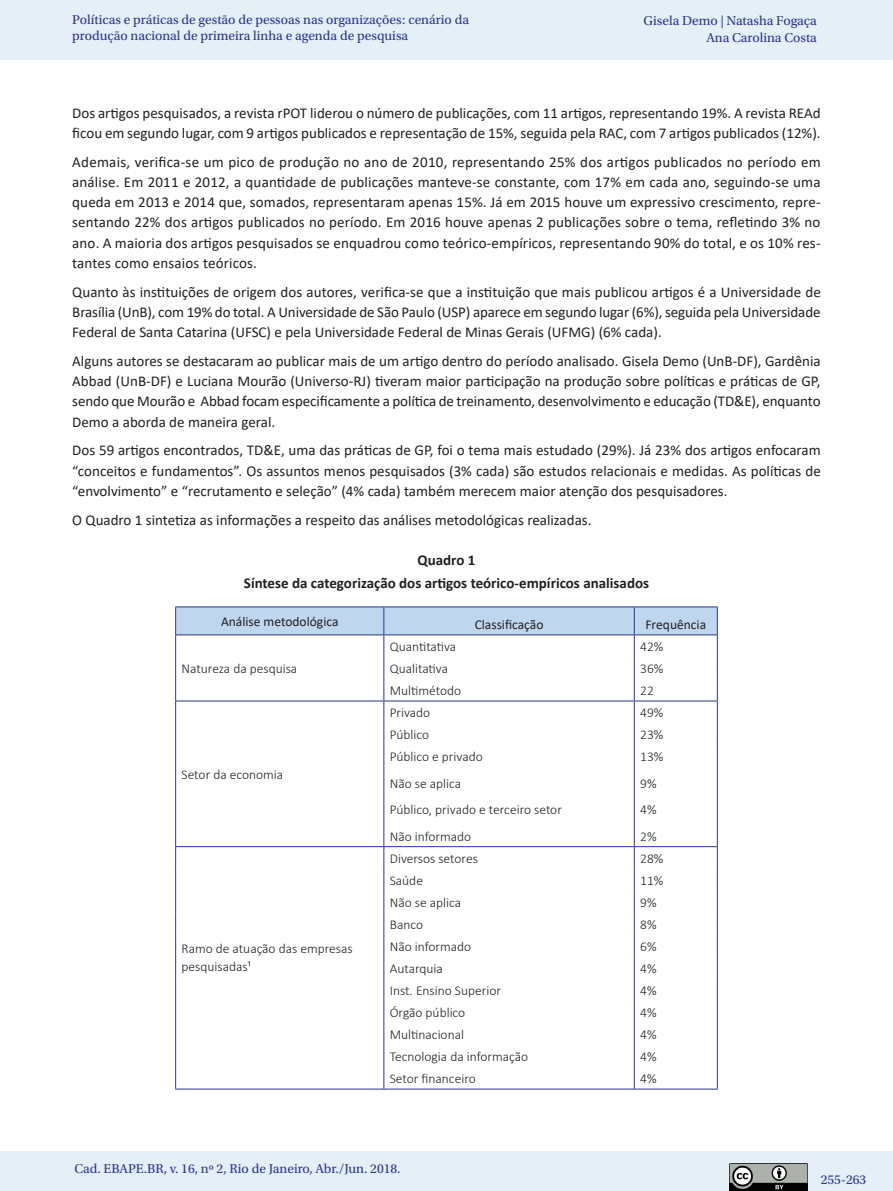
<style>
.page{position:relative;width:893px;height:1191px;background:#fff}
.page>*{position:absolute;margin:0;border:0;box-sizing:border-box;transform-origin:0 0}
._06_0_texto{font:15px/20.2px "Calibri";color:#231f20;text-align:justify}
._08_2_tabela_titulo{font:700 15px "Calibri";color:#231f20}
._08_2_tabela_texto_1{font:300 13.5px/18px "Calibri";color:#231f20}
.t1{font:13.5px/16.5px "Utopia Std";color:#2b3393}
._08_2_tabela_gargant{font:13.5px "Calibri";color:#231f20}
</style>
<div class="page">
<div style="left:0;top:1151px;width:893px;height:40px;background:#e4eff8"></div>
<img style="left:730px;top:1163px;width:77px;height:27px">
<div style="left:0;top:0;width:893px;height:60px;background:#e4eff8"></div>
<hr style="left:175px;top:846px;width:209px;height:1px;background:#2b3393">
<hr style="left:384px;top:846px;width:250px;height:1px;background:#2b3393">
<hr style="left:634px;top:846px;width:84px;height:1px;background:#2b3393">
<hr style="left:175px;top:606px;width:209px;height:1px;background:#2b3393">
<hr style="left:384px;top:606px;width:250px;height:1px;background:#2b3393">
<hr style="left:634px;top:606px;width:84px;height:1px;background:#2b3393">
<hr style="left:175px;top:745px;width:1px;height:101px;background:#2b3393">
<svg style="left:175px;top:607px;width:543px;height:138px"></svg>
<hr style="left:383px;top:745px;width:1px;height:101px;background:#2b3393">
<hr style="left:634px;top:745px;width:1px;height:101px;background:#2b3393">
<hr style="left:717px;top:745px;width:1px;height:101px;background:#2b3393">
<svg style="left:175px;top:847px;width:1px;height:241px"></svg>
<svg style="left:383px;top:847px;width:1px;height:241px"></svg>
<svg style="left:634px;top:847px;width:1px;height:241px"></svg>
<svg style="left:717px;top:847px;width:1px;height:241px"></svg>
<hr style="left:175px;top:1088px;width:209px;height:1px;background:#2b3393">
<hr style="left:384px;top:1088px;width:250px;height:1px;background:#2b3393">
<hr style="left:634px;top:1088px;width:84px;height:1px;background:#2b3393">
<p class="t1" style="left:72px;top:11px;width:398px">Políticas e práticas de gestão de pessoas nas organizações: cenário da produção nacional de primeira linha e agenda de pesquisa</p>
<p class="t1" style="left:644px;top:13px;width:175px;text-align:right">Gisela Demo | Natasha Fogaça<br>Ana Carolina Costa</p>
<p class="_06_0_texto" style="left:72px;top:102px;width:750px">Dos artigos pesquisados, a revista rPOT liderou o número de publicações, com 11 artigos, representando 19%. A revista REAd ficou em segundo lugar, com 9 artigos publicados e representação de 15%, seguida pela RAC, com 7 artigos publicados (12%).</p>
<p class="_06_0_texto" style="left:72px;top:151px;width:750px">Ademais, verifica-se um pico de produção no ano de 2010, representando 25% dos artigos publicados no período em análise. Em 2011 e 2012, a quantidade de publicações manteve-se constante, com 17% em cada ano, seguindo-se uma queda em 2013 e 2014 que, somados, representaram apenas 15%. Já em 2015 houve um expressivo crescimento, repre&shy;sentando 22% dos artigos publicados no período. Em 2016 houve apenas 2 publicações sobre o tema, refletindo 3% no ano. A maioria dos artigos pesquisados se enquadrou como teórico-empíricos, representando 90% do total, e os 10% res&shy;tantes como ensaios teóricos.</p>
<p class="_06_0_texto" style="left:72px;top:281px;width:750px">Quanto às instituições de origem dos autores, verifica-se que a instituição que mais publicou artigos é a Universidade de Brasília (UnB), com 19% do total. A Universidade de São Paulo (USP) aparece em segundo lugar (6%), seguida pela Universidade Federal de Santa Catarina (UFSC) e pela Universidade Federal de Minas Gerais (UFMG) (6% cada).</p>
<p class="_06_0_texto" style="left:72px;top:350px;width:750px">Alguns autores se destacaram ao publicar mais de um artigo dentro do período analisado. Gisela Demo (UnB-DF), Gardênia Abbad (UnB-DF) e Luciana Mourão (Universo-RJ) tiveram maior participação na produção sobre políticas e práticas de GP, sendo que Mourão e Abbad focam especificamente a política de treinamento, desenvolvimento e educação (TD&amp;E), enquanto Demo a aborda de maneira geral.</p>
<p class="_06_0_texto" style="left:72px;top:440px;width:750px">Dos 59 artigos encontrados, TD&amp;E, uma das práticas de GP, foi o tema mais estudado (29%). Já 23% dos artigos enfocaram “conceitos e fundamentos”. Os assuntos menos pesquisados (3% cada) são estudos relacionais e medidas. As políticas de “envolvimento” e “recrutamento e seleção” (4% cada) também merecem maior atenção dos pesquisadores.</p>
<p class="_06_0_texto" style="left:72px;top:509px;width:521px">O Quadro 1 sintetiza as informações a respeito das análises metodológicas realizadas.</p>
<p class="_08_2_tabela_titulo" style="left:417px;top:549px;width:60px">Quadro 1</p>
<p class="_08_2_tabela_titulo" style="left:244px;top:572px;width:407px">Síntese da categorização dos artigos teórico-empíricos analisados</p>
<p class="_08_2_tabela_gargant" style="left:221px;top:612px;width:119px">Análise metodológica</p>
<p class="_08_2_tabela_gargant" style="left:475px;top:615px;width:70px">Classificação</p>
<p class="_08_2_tabela_gargant" style="left:645px;top:615px;width:62px">Frequência</p>
<p class="_08_2_tabela_texto_1" style="left:182px;top:659px;width:117px">Natureza da pesquisa</p>
<p class="_08_2_tabela_texto_1" style="left:390px;top:637px;width:68px">Quantitativa</p>
<p class="_08_2_tabela_texto_1" style="left:640px;top:637px;width:25px">42%</p>
<p class="_08_2_tabela_texto_1" style="left:390px;top:659px;width:60px">Qualitativa</p>
<p class="_08_2_tabela_texto_1" style="left:640px;top:659px;width:25px">36%</p>
<p class="_08_2_tabela_texto_1" style="left:390px;top:681px;width:73px">Multimétodo</p>
<p class="_08_2_tabela_texto_1" style="left:640px;top:681px;width:15px">22</p>
<p class="_08_2_tabela_texto_1" style="left:182px;top:765px;width:103px">Setor da economia</p>
<p class="_08_2_tabela_texto_1" style="left:182px;top:939px;width:173px">Ramo de atuação das empresas pesquisadas¹</p>
<p class="_08_2_tabela_texto_1" style="left:390px;top:703px;width:42px">Privado</p>
<p class="_08_2_tabela_texto_1" style="left:640px;top:703px;width:25px">49%</p>
<p class="_08_2_tabela_texto_1" style="left:390px;top:725px;width:41px">Público</p>
<p class="_08_2_tabela_texto_1" style="left:640px;top:725px;width:25px">23%</p>
<p class="_08_2_tabela_texto_1" style="left:390px;top:747px;width:94px">Público e privado</p>
<p class="_08_2_tabela_texto_1" style="left:390px;top:774px;width:73px">Não se aplica</p>
<p class="_08_2_tabela_texto_1" style="left:390px;top:800px;width:174px">Público, privado e terceiro setor</p>
<p class="_08_2_tabela_texto_1" style="left:390px;top:827px;width:83px">Não informado</p>
<p class="_08_2_tabela_texto_1" style="left:640px;top:747px;width:25px">13%</p>
<p class="_08_2_tabela_texto_1" style="left:640px;top:774px;width:18px">9%</p>
<p class="_08_2_tabela_texto_1" style="left:640px;top:800px;width:18px">4%</p>
<p class="_08_2_tabela_texto_1" style="left:640px;top:827px;width:18px">2%</p>
<p class="_08_2_tabela_texto_1" style="left:390px;top:849px;width:90px">Diversos setores</p>
<p class="_08_2_tabela_texto_1" style="left:640px;top:849px;width:25px">28%</p>
<p class="_08_2_tabela_texto_1" style="left:390px;top:871px;width:35px">Saúde</p>
<p class="_08_2_tabela_texto_1" style="left:640px;top:871px;width:25px">11%</p>
<p class="_08_2_tabela_texto_1" style="left:390px;top:893px;width:73px">Não se aplica</p>
<p class="_08_2_tabela_texto_1" style="left:640px;top:893px;width:18px">9%</p>
<p class="_08_2_tabela_texto_1" style="left:390px;top:915px;width:35px">Banco</p>
<p class="_08_2_tabela_texto_1" style="left:640px;top:915px;width:18px">8%</p>
<p class="_08_2_tabela_texto_1" style="left:390px;top:937px;width:83px">Não informado</p>
<p class="_08_2_tabela_texto_1" style="left:640px;top:937px;width:18px">6%</p>
<p class="_08_2_tabela_texto_1" style="left:390px;top:959px;width:55px">Autarquia</p>
<p class="_08_2_tabela_texto_1" style="left:640px;top:959px;width:18px">4%</p>
<p class="_08_2_tabela_texto_1" style="left:390px;top:981px;width:113px">Inst. Ensino Superior</p>
<p class="_08_2_tabela_texto_1" style="left:640px;top:981px;width:18px">4%</p>
<p class="_08_2_tabela_texto_1" style="left:390px;top:1003px;width:77px">Órgão público</p>
<p class="_08_2_tabela_texto_1" style="left:640px;top:1003px;width:18px">4%</p>
<p class="_08_2_tabela_texto_1" style="left:390px;top:1025px;width:76px">Multinacional</p>
<p class="_08_2_tabela_texto_1" style="left:640px;top:1025px;width:18px">4%</p>
<p class="_08_2_tabela_texto_1" style="left:390px;top:1047px;width:140px">Tecnologia da informação</p>
<p class="_08_2_tabela_texto_1" style="left:640px;top:1047px;width:18px">4%</p>
<p class="_08_2_tabela_texto_1" style="left:390px;top:1069px;width:87px">Setor financeiro</p>
<p class="_08_2_tabela_texto_1" style="left:640px;top:1069px;width:18px">4%</p>
<p class="t1" style="left:74px;top:1160px;width:328px">Cad. EBAPE.BR, v. 16, nº 2, Rio de Janeiro, Abr./Jun. 2018.</p>
<p class="t1" style="left:821px;top:1171px;width:47px">255-263</p>
</div>
